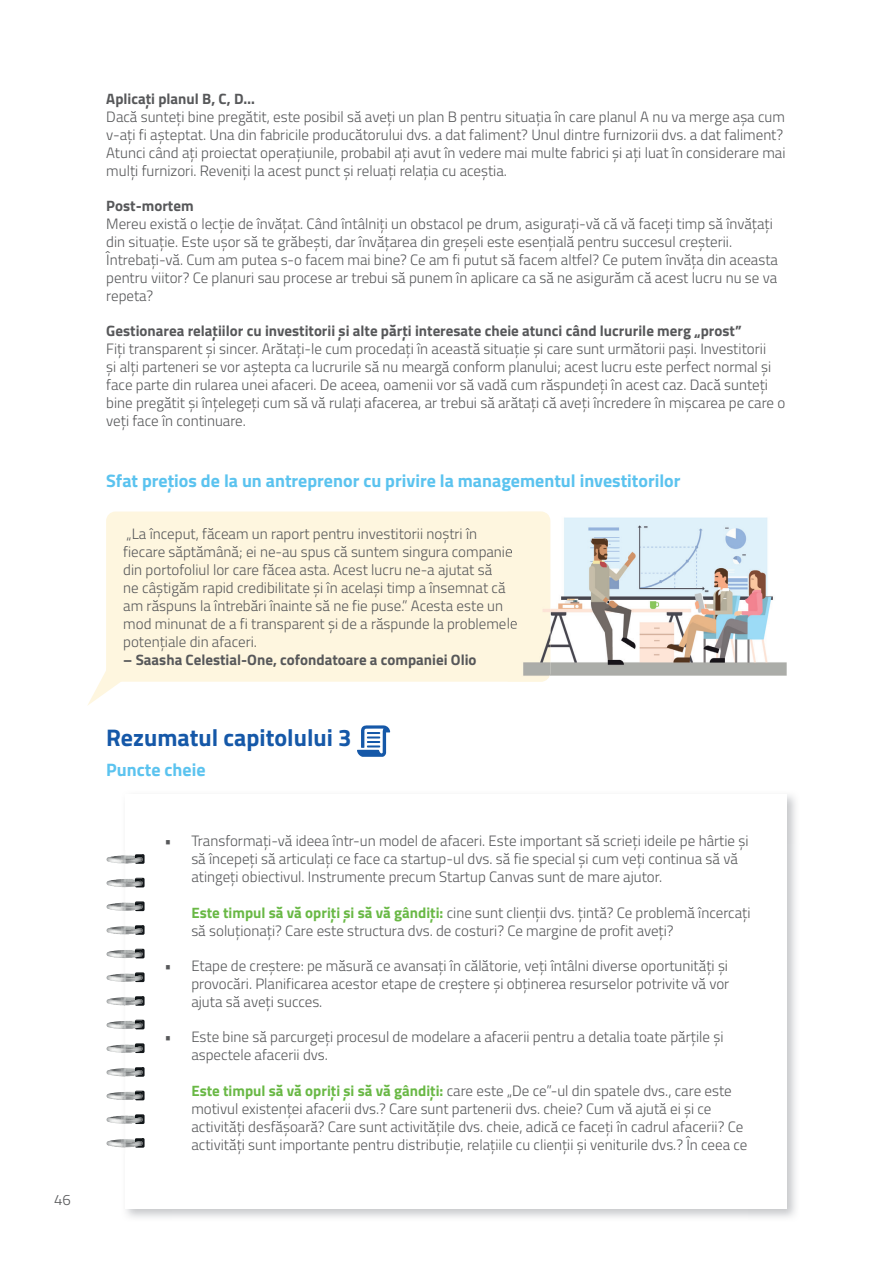
<style>
.page{position:relative;width:893px;height:1263px;background:#fff}
.page>*{position:absolute;margin:0;border:0;box-sizing:border-box;transform-origin:0 0}
.t1{font:700 24px "Titillium";color:#1558a8}
.t2{font:700 18px "Titillium";color:#5bc3ef}
.t3{font:300 15px/18px "Titillium";color:#57585a}
.t4{font:700 15px "Titillium";color:#57585a}
.s1{font-weight:700;color:#69b845}
</style>
<div class="page">
<svg style="left:106px;top:854px;width:39px;height:294px"></svg>
<svg style="left:357px;top:725px;width:33px;height:32px"></svg>
<div style="left:106px;top:511px;width:444px;height:171px;background:#fef6df;border-radius:9px"></div>
<svg style="left:88px;top:671px;width:32px;height:34px"></svg>
<img style="left:550px;top:517px;width:237px;height:159px">
<img style="left:508px;top:511px;width:42px;height:171px">
<img style="left:508px;top:546px;width:5px;height:14px">
<img style="left:508px;top:618px;width:9px;height:15px">
<p class="t3" style="left:54px;top:1190px;width:18px">46</p>
<p class="t4" style="left:106px;top:88px;width:150px">Aplicați planul B, C, D…</p>
<p class="t3" style="left:106px;top:107px;width:681px">Dacă sunteți bine pregătit, este posibil să aveți un plan B pentru situația în care planul A nu va merge așa cum v-ați fi așteptat. Una din fabricile producătorului dvs. a dat faliment? Unul dintre furnizorii dvs. a dat faliment?<br>Atunci când ați proiectat operațiunile, probabil ați avut în vedere mai multe fabrici și ați luat în considerare mai mulți furnizori. Reveniți la acest punct și reluați relația cu aceștia.</p>
<p class="t4" style="left:106px;top:195px;width:89px">Post-mortem</p>
<p class="t3" style="left:106px;top:214px;width:673px">Mereu există o lecție de învățat. Când întâlniți un obstacol pe drum, asigurați-vă că vă faceți timp să învățați din situație. Este ușor să te grăbești, dar învățarea din greșeli este esențială pentru succesul creșterii.<br>Întrebați-vă. Cum am putea s-o facem mai bine? Ce am fi putut să facem altfel? Ce putem învăța din aceasta pentru viitor? Ce planuri sau procese ar trebui să punem în aplicare ca să ne asigurăm că acest lucru nu se va repeta?</p>
<p class="t4" style="left:106px;top:320px;width:637px">Gestionarea relațiilor cu investitorii și alte părți interesate cheie atunci când lucrurile merg „prost”</p>
<p class="t3" style="left:106px;top:339px;width:680px">Fiți transparent și sincer. Arătați-le cum procedați în această situație și care sunt următorii pași. Investitorii<br>și alți parteneri se vor aștepta ca lucrurile să nu meargă conform planului; acest lucru este perfect normal și face parte din rularea unei afaceri. De aceea, oamenii vor să vadă cum răspundeți în acest caz. Dacă sunteți bine pregătit și înțelegeți cum să vă rulați afacerea, ar trebui să arătați că aveți încredere în mișcarea pe care o veți face în continuare.</p>
<p class="t2" style="left:106px;top:466px;width:576px">Sfat prețios de la un antreprenor cu privire la managementul investitorilor</p>
<p class="t3" style="left:123px;top:524px;width:396px">„La început, făceam un raport pentru investitorii noștri în fiecare săptămână; ei ne-au spus că suntem singura companie din portofoliul lor care făcea asta. Acest lucru ne-a ajutat să<br>ne câștigăm rapid credibilitate și în același timp a însemnat că am răspuns la întrebări înainte să ne fie puse.” Acesta este un mod minunat de a fi transparent și de a răspunde la problemele potențiale din afaceri.</p>
<p class="t4" style="left:123px;top:648px;width:355px">– Saasha Celestial-One, cofondatoare a companiei Olio</p>
<h1 class="t1" style="left:106px;top:719px;width:247px">Rezumatul capitolului 3</h1>
<p class="t2" style="left:106px;top:756px;width:101px">Puncte cheie</p>
<p class="t3" style="left:191px;top:831px;width:559px;text-indent:-27px">• Transformați-vă ideea într-un model de afaceri. Este important să scrieți ideile pe hârtie și să începeți să articulați ce face ca startup-ul dvs. să fie special și cum veți continua să vă atingeți obiectivul. Instrumente precum Startup Canvas sunt de mare ajutor.</p>
<p class="t3" style="left:191px;top:903px;width:561px"><span class="s1">Este timpul să vă opriți și să vă gândiți:</span> cine sunt clienții dvs. țintă? Ce problemă încercați să soluționați? Care este structura dvs. de costuri? Ce margine de profit aveți?</p>
<p class="t3" style="left:191px;top:956px;width:539px;text-align:justify;text-indent:-27px">• Etape de creștere: pe măsură ce avansați în călătorie, veți întâlni diverse oportunități și provocări. Planificarea acestor etape de creștere și obținerea resurselor potrivite vă vor ajuta să aveți succes.</p>
<p class="t3" style="left:191px;top:1027px;width:534px;text-indent:-27px">• Este bine să parcurgeți procesul de modelare a afacerii pentru a detalia toate părțile și aspectele afacerii dvs.</p>
<p class="t3" style="left:191px;top:1081px;width:558px"><span class="s1">Este timpul să vă opriți și să vă gândiți:</span> care este „De ce”-ul din spatele dvs., care este motivul existenței afacerii dvs.? Care sunt partenerii dvs. cheie? Cum vă ajută ei și ce activități desfășoară? Care sunt activitățile dvs. cheie, adică ce faceți în cadrul afacerii? Ce activități sunt importante pentru distribuție, relațiile cu clienții și veniturile dvs.? În ceea ce</p>
</div>
